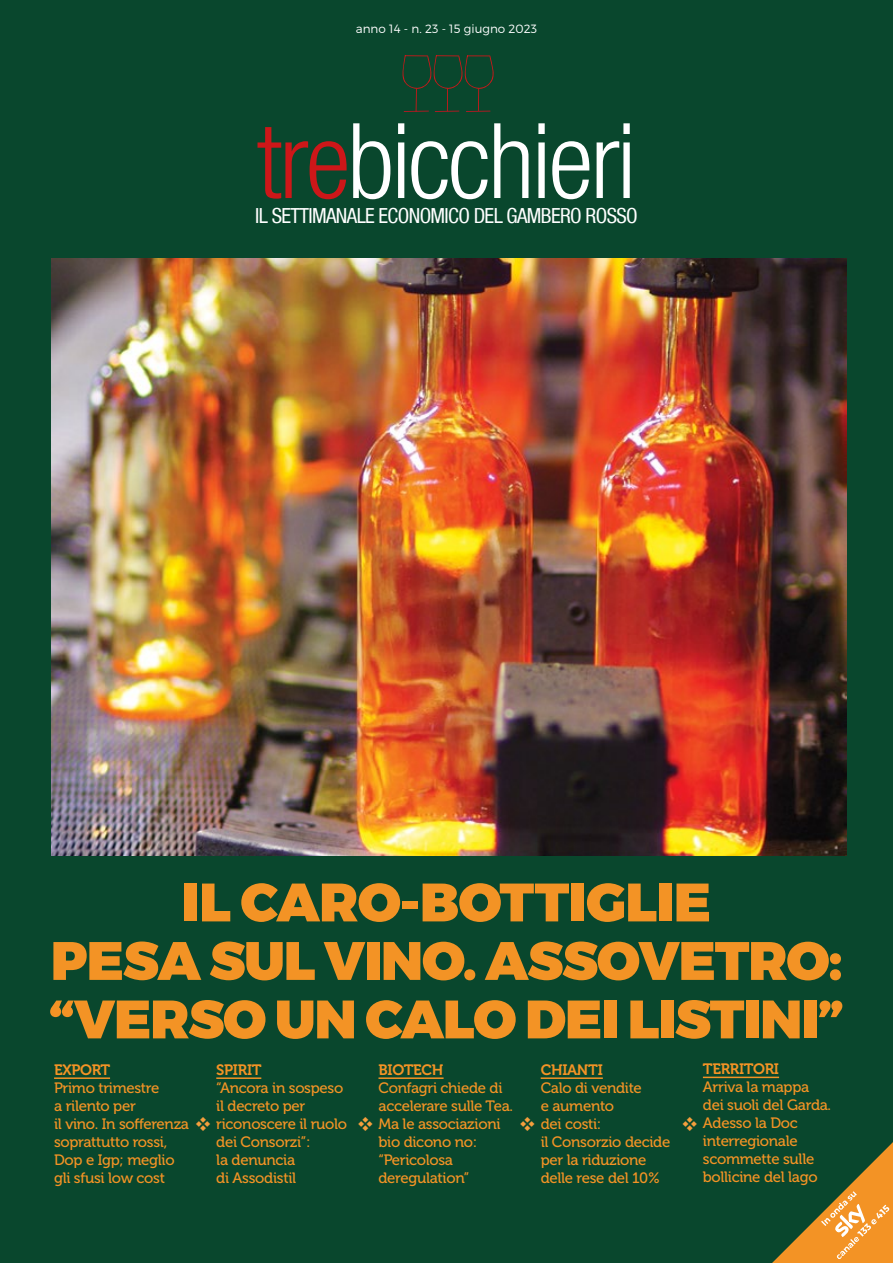
<style>
.page{position:relative;width:893px;height:1263px;background:#09472d}
.page>*{position:absolute;margin:0;border:0;box-sizing:border-box;transform-origin:0 0}
.t1{font:300 condensed 104.55px "Helvetica Neue LT Com";letter-spacing:-.025em;color:#fff}
.t2{font:900 54px/58.5px "Montserrat";letter-spacing:-.02em;color:#f39325;text-align:center}
.t3{font:condensed 20.85px "Helvetica Neue LT Com";letter-spacing:-.03em;color:#fff}
.t4{font:15px/18px "Museo 500";letter-spacing:-.02em;color:#f39325}
.t5{font:15px "Museo 700";letter-spacing:-.02em;color:#f39325}
.t6{font:300 12px "Montserrat";color:#fff}
.s1{color:#cd1719}
</style>
<div class="page">
<svg style="left:402px;top:55px;width:92px;height:57px"></svg>
<hr style="left:54px;top:1077px;width:56px;height:2px;background:#f39325">
<hr style="left:216px;top:1077px;width:45px;height:2px;background:#f39325">
<hr style="left:378px;top:1077px;width:66px;height:2px;background:#f39325">
<hr style="left:541px;top:1077px;width:62px;height:2px;background:#f39325">
<hr style="left:703px;top:1076px;width:76px;height:2px;background:#f39325">
<svg style="left:772px;top:1142px;width:121px;height:121px"></svg>
<img style="left:51px;top:259px;width:795px;height:596px">
<p class="t6" style="left:356px;top:21px;width:183px">anno 14 - n. 23 - 15 giugno 2023</p>
<h1 class="t1" style="left:257px;top:101px;width:381px"><span class="s1">tre</span>bicchieri</h1>
<h3 class="t3" style="left:255px;top:203px;width:384px">IL SETTIMANALE ECONOMICO DEL GAMBERO ROSSO</h3>
<h2 class="t2" style="left:49px;top:875px;width:796px">IL CARO-BOTTIGLIE<br>PESA SUL VINO. ASSOVETRO: “VERSO UN CALO DEI LISTINI”</h2>
<p class="t5" style="left:54px;top:1062px;width:58px">EXPORT</p>
<p class="t4" style="left:54px;top:1079px;width:137px">Primo trimestre<br>a rilento per<br>il vino. In sofferenza soprattutto rossi,<br>Dop e Igp; meglio gli sfusi low cost</p>
<p class="t5" style="left:216px;top:1062px;width:47px">SPIRIT</p>
<p class="t4" style="left:216px;top:1079px;width:132px">“Ancora in sospeso il decreto per riconoscere il ruolo dei Consorzi”:<br>la denuncia<br>di Assodistil</p>
<p class="t5" style="left:378px;top:1062px;width:67px">BIOTECH</p>
<p class="t4" style="left:378px;top:1079px;width:136px">Confagri chiede di accelerare sulle Tea.<br>Ma le associazioni bio dicono no: “Pericolosa deregulation”</p>
<p class="t5" style="left:541px;top:1062px;width:64px">CHIANTI</p>
<p class="t4" style="left:541px;top:1079px;width:131px">Calo di vendite<br>e aumento<br>dei costi:<br>il Consorzio decide per la riduzione delle rese del 10%</p>
<p class="t5" style="left:703px;top:1061px;width:78px">TERRITORI</p>
<p class="t4" style="left:703px;top:1078px;width:130px">Arriva la mappa dei suoli del Garda.<br>Adesso la Doc interregionale scommette sulle bollicine del lago</p>
</div>
